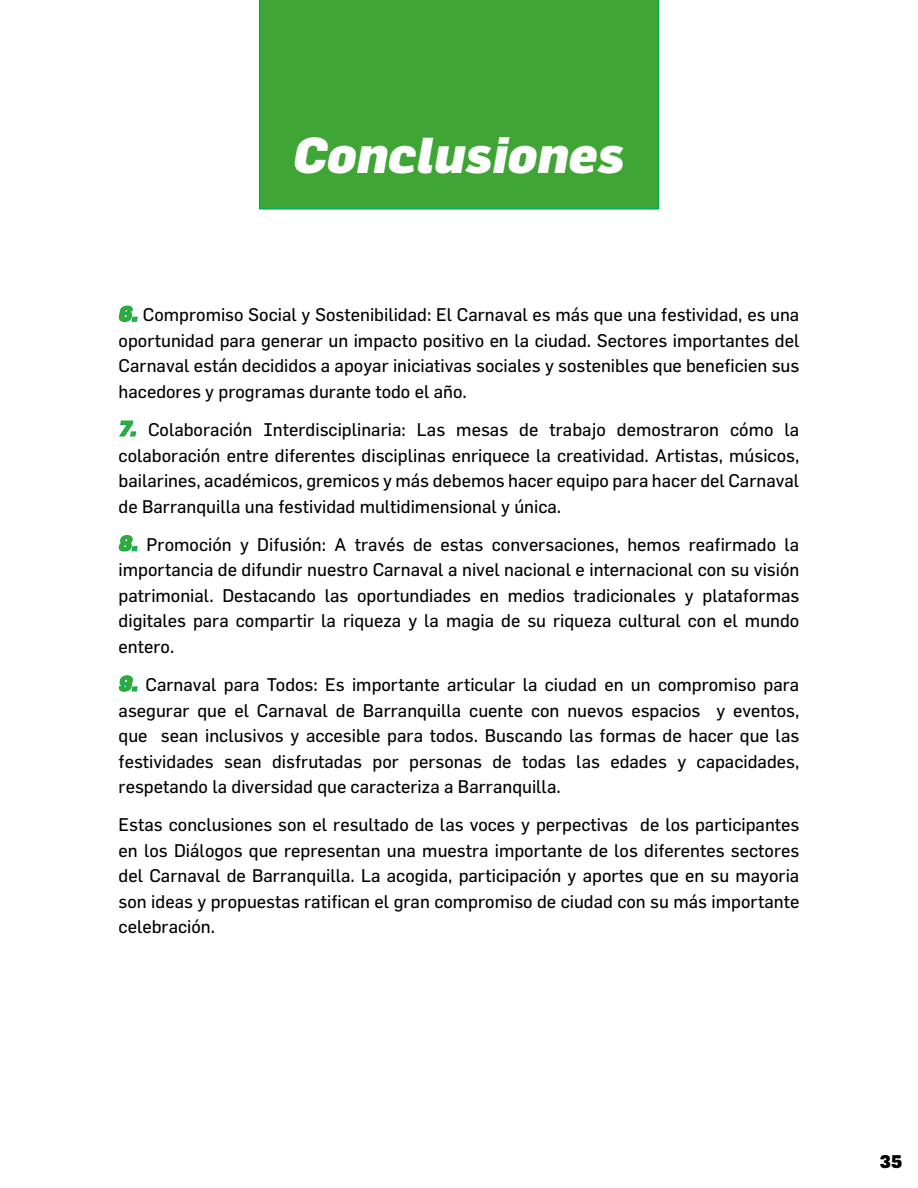
<style>
.page{position:relative;width:918px;height:1188px;background:#fff}
.page>*{position:absolute;margin:0;border:0;box-sizing:border-box;transform-origin:0 0}
.t1{font:italic 900 49.5px "Flama";color:#fff}
.t2{font:18px/25.5px "Flama";color:#000;text-align:justify}
.t3{font:900 18px "Flama";color:#000}
.s1{font-weight:900;font-style:italic;font-size:21px;color:#3fa535}
</style>
<div class="page">
<div style="left:259px;top:0;width:400px;height:210px;background:#3fa535"></div>
<h1 class="t1" style="left:293px;top:124px;width:333px">Conclusiones</h1>
<p class="t2" style="left:119px;top:302px;width:682px"><span class="s1">6.</span> Compromiso Social y Sostenibilidad: El Carnaval es más que una festividad, es una oportunidad para generar un impacto positivo en la ciudad. Sectores importantes del Carnaval están decididos a apoyar iniciativas sociales y sostenibles que beneficien sus hacedores y programas durante todo el año.</p>
<p class="t2" style="left:119px;top:416px;width:682px"><span class="s1">7.</span> Colaboración Interdisciplinaria: Las mesas de trabajo demostraron cómo la colaboración entre diferentes disciplinas enriquece la creatividad. Artistas, músicos, bailarines, académicos, gremicos y más debemos hacer equipo para hacer del Carnaval de Barranquilla una festividad multidimensional y única.</p>
<p class="t2" style="left:119px;top:531px;width:682px"><span class="s1">8.</span> Promoción y Difusión: A través de estas conversaciones, hemos reafirmado la importancia de difundir nuestro Carnaval a nivel nacional e internacional con su visión patrimonial. Destacando las oportundiades en medios tradicionales y plataformas digitales para compartir la riqueza y la magia de su riqueza cultural con el mundo entero.</p>
<p class="t2" style="left:119px;top:671px;width:682px"><span class="s1">9.</span> Carnaval para Todos: Es importante articular la ciudad en un compromiso para asegurar que el Carnaval de Barranquilla cuente con nuevos espacios y eventos, que sean inclusivos y accesible para todos. Buscando las formas de hacer que las festividades sean disfrutadas por personas de todas las edades y capacidades, respetando la diversidad que caracteriza a Barranquilla.</p>
<p class="t2" style="left:119px;top:812px;width:682px">Estas conclusiones son el resultado de las voces y perpectivas de los participantes en los Diálogos que representan una muestra importante de los diferentes sectores del Carnaval de Barranquilla. La acogida, participación y aportes que en su mayoria son ideas y propuestas ratifican el gran compromiso de ciudad con su más importante celebración.</p>
<p class="t3" style="left:880px;top:1150px;width:24px">35</p>
</div>
